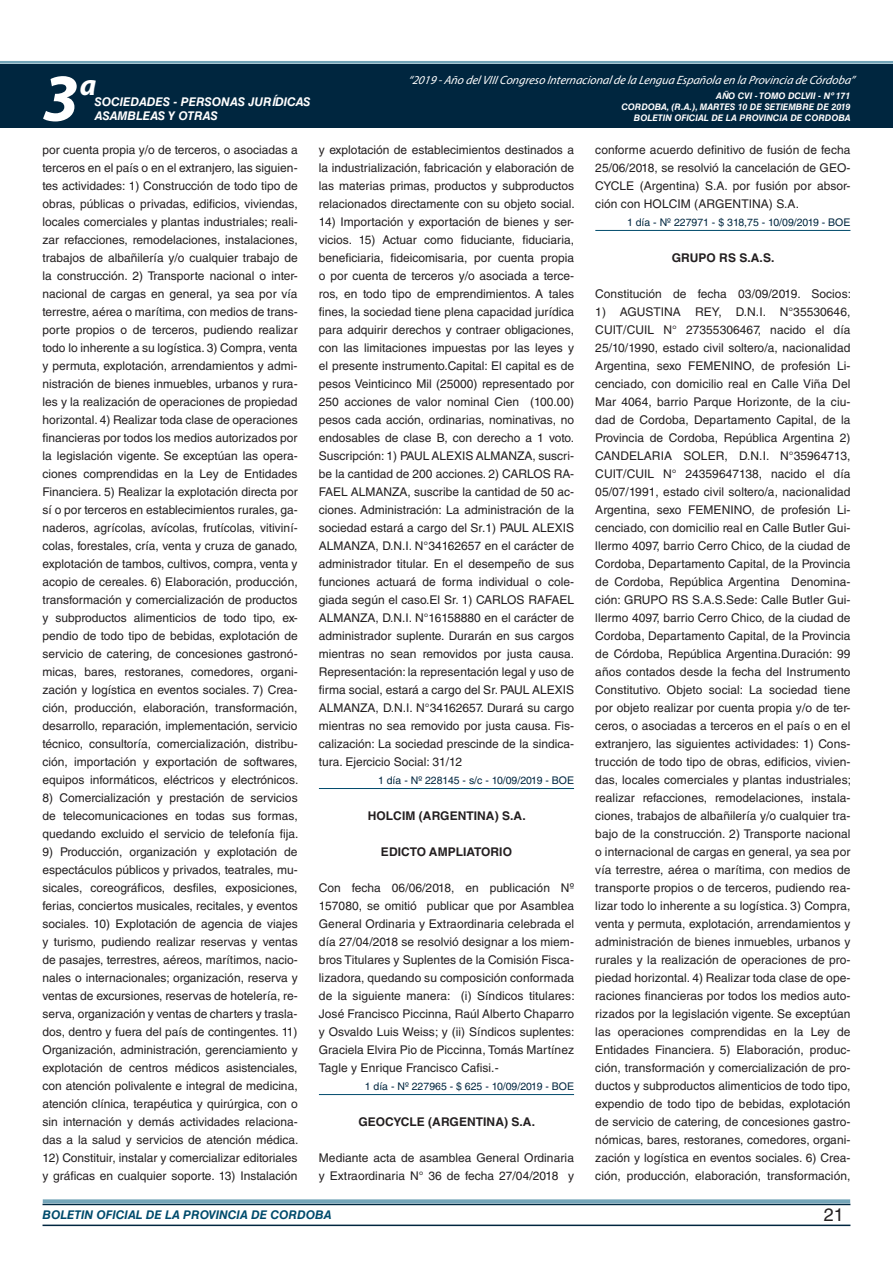
<style>
.page{position:relative;width:893px;height:1263px;background:#fff}
.page>*{position:absolute;margin:0;border:0;box-sizing:border-box;transform-origin:0 0}
.t1{font:italic 700 67.5px "Myriad Pro";color:#fff}
.t2{font:italic 700 30px "Myriad Pro";color:#fff}
.t3{font:18px "Helvetica LT Std";color:#231f20}
.t4{font:12px/18px "Helvetica LT Std";color:#231f20;text-align:justify}
.t5{font:italic 12px "Myriad Pro";color:#fff}
.t6{font:700 12px "Helvetica LT Std";letter-spacing:.005em;color:#231f20}
.t7{font:italic 700 12px "Helvetica LT Std";color:#fff}
.t8{font:italic 700 12px "Helvetica LT Std";color:#004b6c}
.t9{font:10.5px "Helvetica LT Std";color:#00263f}
.t10{font:italic 700 9px/10.8px "Helvetica LT Std";color:#fff;text-align:right}
</style>
<div class="page">
<div style="left:0;top:61px;width:893px;height:6px;background:#fff;opacity:.75"></div>
<div style="left:0;top:64px;width:893px;height:64px;background:#00263f"></div>
<hr style="left:43px;top:1224px;width:807px;height:2px;background:#00263f">
<div style="left:42px;top:1198px;width:809px;height:8px;background:#fff;opacity:.75"></div>
<hr style="left:319px;top:788px;width:255px;height:1px;background:#004b6c">
<hr style="left:319px;top:1094px;width:255px;height:1px;background:#004b6c">
<hr style="left:595px;top:230px;width:255px;height:1px;background:#004b6c">
<h2 class="t2" style="left:80px;top:66px;width:18px">a</h2>
<p class="t5" style="left:408px;top:72px;width:448px">“2019 -Año delVIIICongreso Internacionalde la Lengua Esp añola en la Provincia de Córdoba”</p>
<h1 class="t1" style="left:43px;top:54px;width:38px">3</h1>
<p class="t10" style="left:621px;top:91px;width:231px">AÑO CVI - TOMO DCLVII - Nº 171<br>CORDOBA, (R.A.), MARTES 10 DE SETIEMBRE DE 2019<br>BOLETIN OFICIAL DE LA PROVINCIA DE CORDOBA</p>
<p class="t7" style="left:95px;top:94px;width:217px">SOCIEDADES - PERSONAS JURÍDICAS</p>
<p class="t7" style="left:95px;top:109px;width:125px">ASAMBLEAS Y OTRAS</p>
<p class="t4" style="left:43px;top:141px;width:257px">por cuenta propia y/o de terceros, o asociadas a terceros en el país o en el extranjero, las siguien&shy;tes actividades: 1) Construcción de todo tipo de obras, públicas o privadas, edificios, viviendas, locales comerciales y plantas industriales; reali&shy;zar refacciones, remodelaciones, instalaciones, trabajos de albañilería y/o cualquier trabajo de la construcción. 2) Transporte nacional o inter&shy;nacional de cargas en general, ya sea por vía terrestre, aérea o marítima, con medios de trans&shy;porte propios o de terceros, pudiendo realizar todo lo inherente a su logística. 3) Compra, venta y permuta, explotación, arrendamientos y admi&shy;nistración de bienes inmuebles, urbanos y rura&shy;les y la realización de operaciones de propiedad horizontal. 4) Realizar toda clase de operaciones financieras por todos los medios autorizados por la legislación vigente. Se exceptúan las opera&shy;ciones comprendidas en la Ley de Entidades Financiera. 5) Realizar la explotación directa por sí o por terceros en establecimientos rurales, ga&shy;naderos, agrícolas, avícolas, frutícolas, vitiviní&shy;colas, forestales, cría, venta y cruza de ganado, explotación de tambos, cultivos, compra, venta y acopio de cereales. 6) Elaboración, producción, transformación y comercialización de productos y subproductos alimenticios de todo tipo, ex&shy;pendio de todo tipo de bebidas, explotación de servicio de catering, de concesiones gastronó&shy;micas, bares, restoranes, comedores, organi&shy;zación y logística en eventos sociales. 7) Crea&shy;ción, producción, elaboración, transformación, desarrollo, reparación, implementación, servicio técnico, consultoría, comercialización, distribu&shy;ción, importación y exportación de softwares, equipos informáticos, eléctricos y electrónicos.</p>
<p class="t4" style="left:43px;top:789px;width:257px">8) Comercialización y prestación de servicios de telecomunicaciones en todas sus formas, quedando excluido el servicio de telefonía fija.</p>
<p class="t4" style="left:43px;top:843px;width:257px">9) Producción, organización y explotación de espectáculos públicos y privados, teatrales, mu&shy;sicales, coreográficos, desfiles, exposiciones, ferias, conciertos musicales, recitales, y eventos sociales. 10) Explotación de agencia de viajes y turismo, pudiendo realizar reservas y ventas de pasajes, terrestres, aéreos, marítimos, nacio&shy;nales o internacionales; organización, reserva y ventas de excursiones, reservas de hotelería, re&shy;serva, organización y ventas de charters y trasla&shy;dos, dentro y fuera del país de contingentes. 11)<br>Organización, administración, gerenciamiento y explotación de centros médicos asistenciales, con atención polivalente e integral de medicina, atención clínica, terapéutica y quirúrgica, con o sin internación y demás actividades relaciona&shy;das a la salud y servicios de atención médica.</p>
<p class="t4" style="left:43px;top:1149px;width:257px">12) Constituir, instalar y comercializar editoriales y gráficas en cualquier soporte. 13) Instalación</p>
<p class="t4" style="left:319px;top:141px;width:257px">y explotación de establecimientos destinados a la industrialización, fabricación y elaboración de las materias primas, productos y subproductos relacionados directamente con su objeto social.</p>
<p class="t4" style="left:319px;top:213px;width:257px">14) Importación y exportación de bienes y ser&shy;vicios. 15) Actuar como fiduciante, fiduciaria, beneficiaria, fideicomisaria, por cuenta propia o por cuenta de terceros y/o asociada a terce&shy;ros, en todo tipo de emprendimientos. A tales fines, la sociedad tiene plena capacidad jurídica para adquirir derechos y contraer obligaciones, con las limitaciones impuestas por las leyes y el presente instrumento.Capital: El capital es de pesos Veinticinco Mil (25000) representado por 250 acciones de valor nominal Cien (100.00) pesos cada acción, ordinarias, nominativas, no endosables de clase B, con derecho a 1 voto.<br>Suscripción: 1) PAUL ALEXIS ALMANZA, suscri&shy;be la cantidad de 200 acciones. 2) CARLOS RA-FAEL ALMANZA, suscribe la cantidad de 50 ac&shy;ciones. Administración: La administración de la sociedad estará a cargo del Sr.1) PAUL ALEXIS ALMANZA, D.N.I. N°34162657 en el carácter de administrador titular. En el desempeño de sus funciones actuará de forma individual o cole&shy;giada según el caso.El Sr. 1) CARLOS RAFAEL ALMANZA, D.N.I. N°16158880 en el carácter de administrador suplente. Durarán en sus cargos mientras no sean removidos por justa causa.<br>Representación: la representación legal y uso de firma social, estará a cargo del Sr. PAUL ALEXIS ALMANZA, D.N.I. N°34162657. Durará su cargo mientras no sea removido por justa causa. Fis&shy;calización: La sociedad prescinde de la sindica&shy;tura. Ejercicio Social: 31/12</p>
<p class="t9" style="left:378px;top:774px;width:197px">1 día - Nº 228145 - s/c - 10/09/2019 - BOE</p>
<p class="t6" style="left:368px;top:808px;width:18px">HOLCIM</p>
<p class="t6" style="left:419px;top:808px;width:108px">(ARGENTINA) S.A.</p>
<p class="t6" style="left:381px;top:844px;width:9px">EDICTO</p>
<p class="t6" style="left:429px;top:844px;width:17px">AMPLI</p>
<p class="t6" style="left:467px;top:844px;width:17px">ATORIO</p>
<p class="t4" style="left:319px;top:879px;width:257px">Con fecha 06/06/2018, en publicación Nº 157080, se omitió publicar que por Asamblea General Ordinaria y Extraordinaria celebrada el día 27/04/2018 se resolvió designar a los miem&shy;bros Titulares y Suplentes de la Comisión Fisca&shy;lizadora, quedando su composición conformada de la siguiente manera: (i) Síndicos titulares:<br>José Francisco Piccinna, Raúl Alberto Chaparro y Osvaldo Luis Weiss; y (ii) Síndicos suplentes:<br>Graciela Elvira Pio de Piccinna, Tomás Martínez Tagle y Enrique Francisco Cafisi.-</p>
<p class="t9" style="left:365px;top:1080px;width:211px">1 día - Nº 227965 - $ 625 - 10/09/2019 - BOE</p>
<p class="t6" style="left:358px;top:1114px;width:10px">GEOCYCLE</p>
<p class="t6" style="left:428px;top:1114px;width:108px">(ARGENTINA) S.A.</p>
<p class="t4" style="left:319px;top:1149px;width:257px">Mediante acta de asamblea General Ordinaria y Extraordinaria N° 36 de fecha 27/04/2018 y</p>
<p class="t4" style="left:595px;top:141px;width:257px">conforme acuerdo definitivo de fusión de fecha 25/06/2018, se resolvió la cancelación de GEO-CYCLE (Argentina) S.A. por fusión por absor&shy;ción con HOLCIM (ARGENTINA) S.A.</p>
<p class="t9" style="left:627px;top:216px;width:225px">1 día - Nº 227971 - $ 318,75 - 10/09/2019 - BOE</p>
<p class="t6" style="left:672px;top:250px;width:10px">GRUPO</p>
<p class="t6" style="left:719px;top:250px;width:57px">RS S.A.S.</p>
<p class="t4" style="left:595px;top:285px;width:257px">Constitución de fecha 03/09/2019. Socios:</p>
<p class="t4" style="left:595px;top:303px;width:257px">1) AGUSTINA REY, D.N.I. N°35530646, CUIT/CUIL N° 27355306467, nacido el día 25/10/1990, estado civil soltero/a, nacionalidad Argentina, sexo FEMENINO, de profesión Li&shy;cenciado, con domicilio real en Calle Viña Del Mar 4064, barrio Parque Horizonte, de la ciu&shy;dad de Cordoba, Departamento Capital, de la Provincia de Cordoba, República Argentina 2)<br>CANDELARIA SOLER, D.N.I. N°35964713, CUIT/CUIL N° 24359647138, nacido el día 05/07/1991, estado civil soltero/a, nacionalidad Argentina, sexo FEMENINO, de profesión Li&shy;cenciado, con domicilio real en Calle Butler Gui&shy;llermo 4097, barrio Cerro Chico, de la ciudad de Cordoba, Departamento Capital, de la Provincia de Cordoba, República Argentina Denomina&shy;ción: GRUPO RS S.A.S.Sede: Calle Butler Gui&shy;llermo 4097, barrio Cerro Chico, de la ciudad de Cordoba, Departamento Capital, de la Provincia de Córdoba, República Argentina.Duración: 99 años contados desde la fecha del Instrumento Constitutivo. Objeto social: La sociedad tiene por objeto realizar por cuenta propia y/o de ter&shy;ceros, o asociadas a terceros en el país o en el extranjero, las siguientes actividades: 1) Cons&shy;trucción de todo tipo de obras, edificios, vivien&shy;das, locales comerciales y plantas industriales; realizar refacciones, remodelaciones, instala&shy;ciones, trabajos de albañilería y/o cualquier tra&shy;bajo de la construcción. 2) Transporte nacional o internacional de cargas en general, ya sea por vía terrestre, aérea o marítima, con medios de transporte propios o de terceros, pudiendo rea&shy;lizar todo lo inherente a su logística. 3) Compra, venta y permuta, explotación, arrendamientos y administración de bienes inmuebles, urbanos y rurales y la realización de operaciones de pro&shy;piedad horizontal. 4) Realizar toda clase de ope&shy;raciones financieras por todos los medios auto&shy;rizados por la legislación vigente. Se exceptúan las operaciones comprendidas en la Ley de Entidades Financiera. 5) Elaboración, produc&shy;ción, transformación y comercialización de pro&shy;ductos y subproductos alimenticios de todo tipo, expendio de todo tipo de bebidas, explotación de servicio de catering, de concesiones gastro&shy;nómicas, bares, restoranes, comedores, organi&shy;zación y logística en eventos sociales. 6) Crea&shy;ción, producción, elaboración, transformación,</p>
<p class="t8" style="left:43px;top:1208px;width:290px">BOLETIN OFICIAL DE LA PROVINCIA DE CORDOBA</p>
<h3 class="t3" style="left:824px;top:1204px;width:22px">21</h3>
</div>
